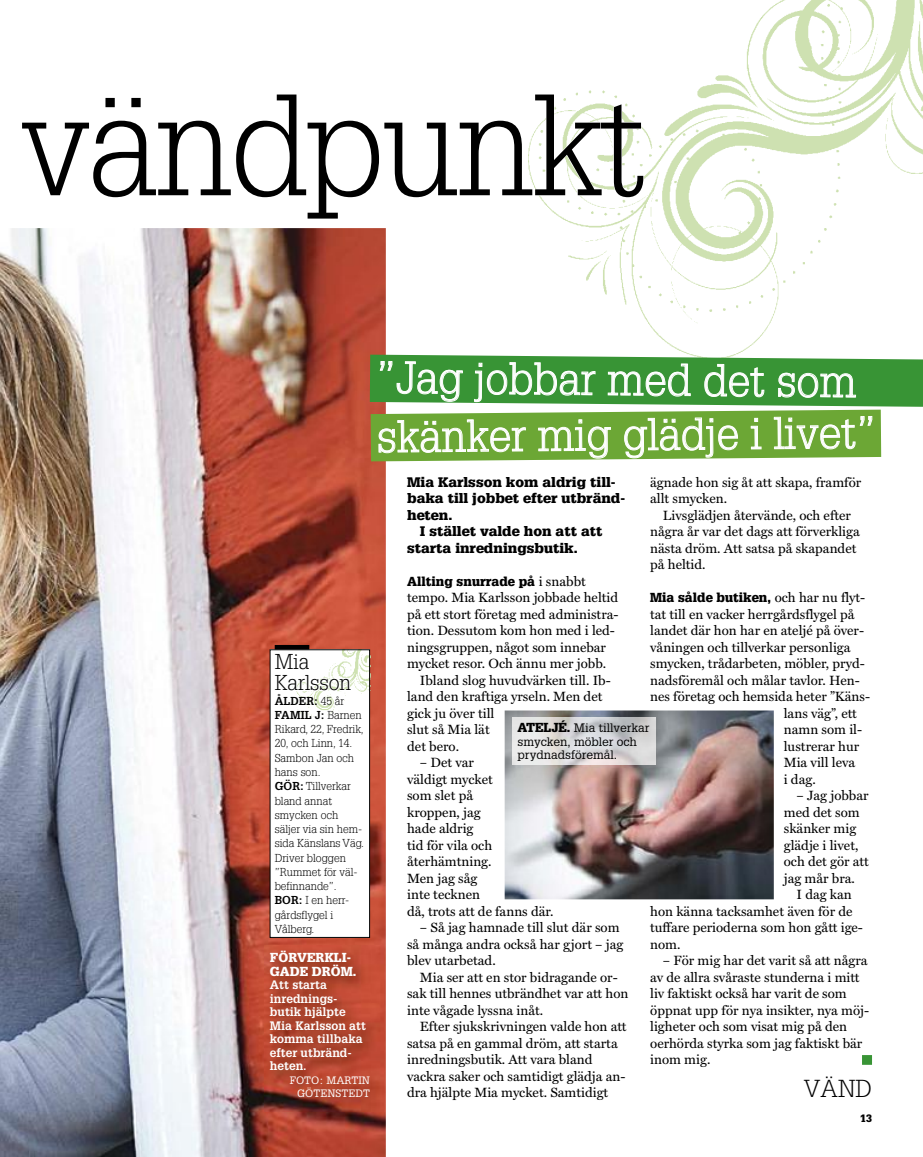
<style>
.page{position:relative;width:923px;height:1157px;background:#fff}
.page>*{position:absolute;margin:0;border:0;box-sizing:border-box;transform-origin:0 0}
.t1{font:300 140.55px "Glypha";letter-spacing:-.02em;color:#000}
.t2{font:300 43.95px/55.2px "Glypha";color:#fff}
.t3{font:300 24px "Glypha";color:#000}
.t4{font:300 21px/21px "Glypha";color:#000}
.t5{font:13.5px/16.5px "Miller Text";color:#000}
.t6{font:900 13.5px "Glypha";color:#000;scale:1.06 1}
.t7{font:900 12.75px "Glypha";letter-spacing:.005em;color:#000}
.t8{font:900 12.75px/13.5px "Glypha";color:#fff}
.t9{font:700 12px/13.5px "Glypha";color:#fff}
.t10{font:12px/13.5px "Glypha";color:#000}
.t11{font:300 11.25px/14.2px "Glypha";color:#000}
.t12{font:10.5px/13.5px "Glypha";color:#fff;text-align:right}
.t13{font:900 10.5px "Glypha";color:#000}
.s1{font-weight:700}
.s2{font-family:"Miller Text";font-weight:400;font-size:13.5px}
.s3{font-weight:900;font-size:12.75px}
</style>
<div class="page">
<img style="left:563px;top:0;width:359px;height:355px">
<svg style="left:528px;top:94px;width:116px;height:125px"></svg>
<img style="left:0;top:228px;width:386px;height:929px">
<div style="left:862px;top:1055px;width:10px;height:9px;background:#389435"></div>
<div style="left:270px;top:649px;width:100px;height:289px;background:#fff"></div>
<img style="left:292px;top:651px;width:76px;height:69px">
<hr style="left:275px;top:645px;width:34px;height:4px;background:#000">
<svg style="left:292px;top:653px;width:60px;height:39px"></svg>
<div style="left:270px;top:649px;width:100px;height:288px;border:1px solid #000"></div>
<svg style="left:370px;top:355px;width:552px;height:106px;background:#7ab364"></svg>
<img style="left:504px;top:710px;width:270px;height:189px">
<img style="left:512px;top:717px;width:143px;height:47px">
<img style="left:265px;top:945px;width:118px;height:166px">
<h1 class="t1" style="left:20px;top:66px;width:628px">vändpunkt</h1>
<h3 class="t4" style="left:275px;top:651px;width:78px">Mia<br>Karlsson</h3>
<p class="t11" style="left:275px;top:693px;width:91px"><span class="s1">ÅLDER:</span> 45 år<br><span class="s1">FAMIL J:</span> Barnen<br>Rikard, 22, Fredrik,<br>20, och Linn, 14.<br>Sambon Jan och hans son.<br><span class="s1">GÖR:</span> Tillverkar bland annat smycken och säljer via sin hem&shy;sida Känslans Väg.<br>Driver bloggen ”Rummet för väl&shy;befinnande”.<br><span class="s1">BOR:</span> I en herr&shy;gårdsflygel i<br>Vålberg.</p>
<p class="t8" style="left:270px;top:951px;width:88px">FÖRVERKLI-<br>GADE DRÖM.</p>
<p class="t9" style="left:270px;top:978px;width:97px">Att starta inrednings&shy;butik hjälpte<br>Mia Karlsson att komma tillbaka efter utbränd&shy;heten.</p>
<p class="t12" style="left:290px;top:1073px;width:82px">FOTO: MARTIN<br>GÖTENSTEDT</p>
<h2 class="t2" style="left:376px;top:351px;width:502px">”Jag jobbar med det som skänker mig glädje i livet”</h2>
<p class="t6" style="left:407px;top:473px;width:198px">Mia Karlsson kom aldrig till-</p>
<p class="t6" style="left:407px;top:490px;width:207px">baka till jobbet efter utbränd-</p>
<p class="t6" style="left:407px;top:506px;width:44px">heten.</p>
<p class="t6" style="left:420px;top:523px;width:174px">I stället valde hon att att</p>
<p class="t6" style="left:407px;top:539px;width:163px">starta inredningsbutik.</p>
<p class="t7" style="left:407px;top:573px;width:180px">Allting snurrade på <span class="s2">i snabbt</span></p>
<p class="t5" style="left:407px;top:589px;width:212px">tempo. Mia Karlsson jobbade heltid</p>
<p class="t5" style="left:407px;top:606px;width:213px">på ett stort företag med administra-</p>
<p class="t5" style="left:407px;top:622px;width:209px">tion. Dessutom kom hon med i led-</p>
<p class="t5" style="left:407px;top:639px;width:200px">ningsgruppen, något som innebar</p>
<p class="t5" style="left:407px;top:655px;width:201px">mycket resor. Och ännu mer jobb.</p>
<p class="t5" style="left:420px;top:672px;width:192px">Ibland slog huvudvärken till. Ib-</p>
<p class="t5" style="left:407px;top:688px;width:197px">land den kraftiga yrseln. Men det</p>
<p class="t5" style="left:407px;top:705px;width:89px">gick ju över till</p>
<p class="t5" style="left:407px;top:721px;width:84px">slut så Mia lät</p>
<p class="t5" style="left:407px;top:738px;width:53px">det bero.</p>
<p class="t5" style="left:407px;top:754px;width:148px;text-indent:13px">– Det var<br>väldigt mycket<br>som slet på<br>kroppen, jag<br>hade aldrig<br>tid för vila och återhämtning.<br>Men jag såg<br>inte tecknen<br>då, trots att de fanns där.</p>
<p class="t5" style="left:407px;top:919px;width:218px;text-indent:13px">– Så jag hamnade till slut där som så många andra också har gjort – jag blev utarbetad.</p>
<p class="t5" style="left:407px;top:968px;width:223px;text-indent:13px">Mia ser att en stor bidragande or&shy;sak till hennes utbrändhet var att hon inte vågade lyssna inåt.</p>
<p class="t5" style="left:407px;top:1018px;width:221px;text-indent:13px">Efter sjukskrivningen valde hon att satsa på en gammal dröm, att starta inredningsbutik. Att vara bland vackra saker och samtidigt glädja an&shy;dra hjälpte Mia mycket. Samtidigt</p>
<p class="t5" style="left:650px;top:474px;width:213px">ägnade hon sig åt att skapa, framför allt smycken.</p>
<p class="t5" style="left:650px;top:507px;width:211px;text-indent:13px">Livsglädjen återvände, och efter några år var det dags att förverkliga nästa dröm. Att satsa på skapandet på heltid.</p>
<p class="t7" style="left:650px;top:590px;width:217px">Mia sålde butiken, <span class="s2">och har nu flyt-</span></p>
<p class="t5" style="left:650px;top:606px;width:206px">tat till en vacker herrgårdsflygel på</p>
<p class="t5" style="left:650px;top:622px;width:215px">landet där hon har en ateljé på över-</p>
<p class="t5" style="left:650px;top:639px;width:202px">våningen och tillverkar personliga</p>
<p class="t5" style="left:650px;top:655px;width:216px">smycken, trådarbeten, möbler, pryd-</p>
<p class="t5" style="left:650px;top:672px;width:211px">nadsföremål och målar tavlor. Hen-</p>
<p class="t5" style="left:650px;top:688px;width:221px">nes företag och hemsida heter ”Käns-</p>
<p class="t5" style="left:784px;top:705px;width:75px">lans väg”, ett</p>
<p class="t5" style="left:784px;top:721px;width:80px">namn som il-</p>
<p class="t5" style="left:784px;top:738px;width:77px">lustrerar hur</p>
<p class="t5" style="left:784px;top:754px;width:73px">Mia vill leva</p>
<p class="t5" style="left:784px;top:771px;width:33px">i dag.</p>
<p class="t5" style="left:784px;top:787px;width:86px;text-indent:13px">– Jag jobbar med det som skänker mig glädje i livet, och det gör att jag mår bra.</p>
<p class="t5" style="left:650px;top:886px;width:214px;text-indent:146px">I dag kan hon känna tacksamhet även för de tuffare perioderna som hon gått ige&shy;nom.</p>
<p class="t5" style="left:650px;top:952px;width:220px;text-indent:13px">– För mig har det varit så att några av de allra svåraste stunderna i mitt liv faktiskt också har varit de som öppnat upp för nya insikter, nya möj&shy;ligheter och som visat mig på den oerhörda styrka som jag faktiskt bär inom mig.</p>
<p class="t10" style="left:517px;top:720px;width:133px"><span class="s3">ATELJÉ.</span> Mia tillverkar smycken, möbler och prydnadsföremål.</p>
<h3 class="t3" style="left:804px;top:1075px;width:69px">VÄND</h3>
<p class="t13" style="left:860px;top:1111px;width:13px">13</p>
</div>
